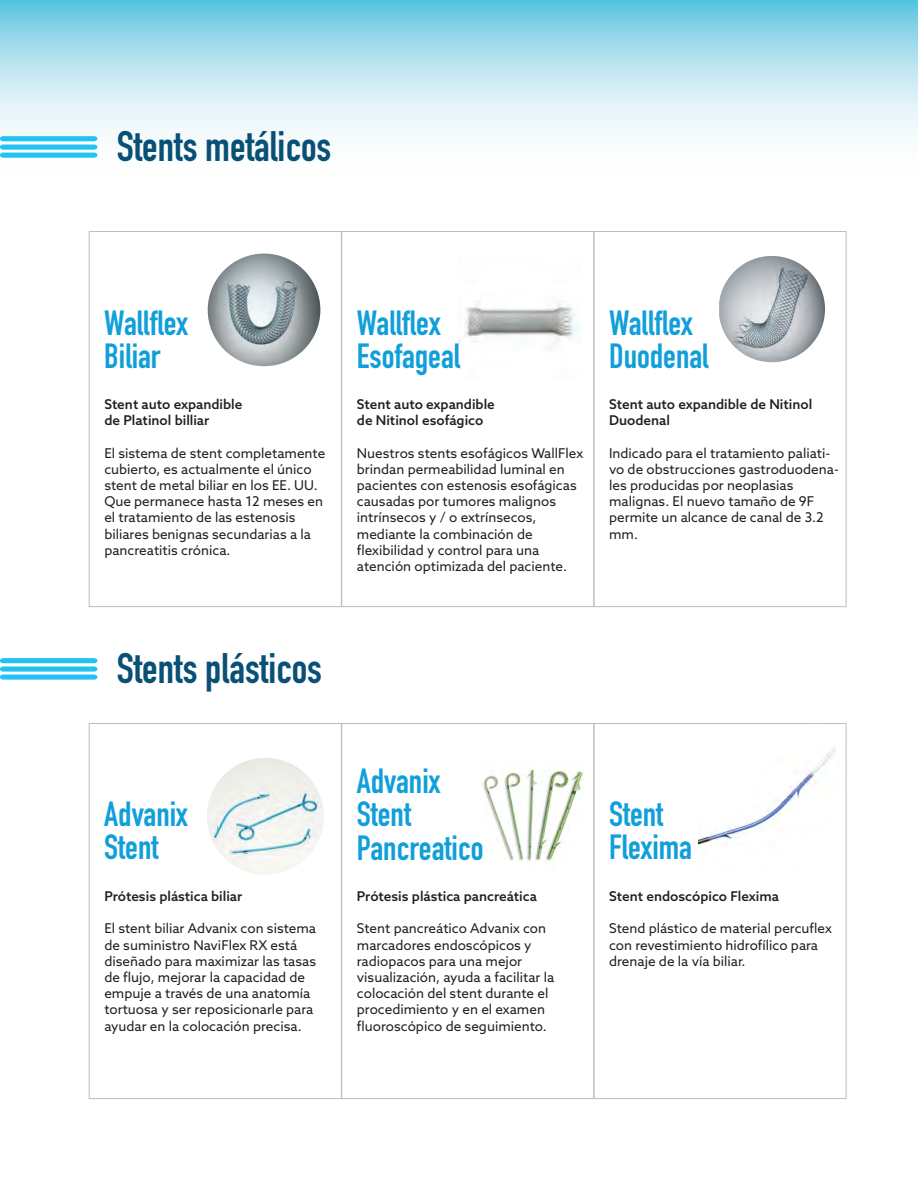
<style>
.page{position:relative;width:918px;height:1188px;background:#fff}
.page>*{position:absolute;margin:0;border:0;box-sizing:border-box;transform-origin:0 0}
.t1{font:700 42px "DIN Condensed";color:#095077}
.t2{font:700 34.5px/33px "DIN Condensed";color:#119fda}
.t3{font:13.5px/16.2px "Azo Sans";color:#231f20}
.t4{font:500 13.5px/16.2px "Azo Sans";color:#231f20}
</style>
<div class="page">
<img style="left:698px;top:748px;width:137px;height:98px">
<img style="left:483px;top:768px;width:101px;height:93px">
<img style="left:458px;top:302px;width:124px;height:48px">
<svg style="left:0;top:0;width:918px;height:157px"></svg>
<svg style="left:0;top:136px;width:97px;height:22px"></svg>
<img style="left:208px;top:254px;width:112px;height:112px;border-radius:56px">
<div style="left:89px;top:231px;width:253px;height:376px;border:1px solid #bcbdc0"></div>
<div style="left:341px;top:231px;width:253px;height:376px;border:1px solid #bcbdc0"></div>
<div style="left:594px;top:231px;width:252px;height:376px;border:1px solid #bcbdc0"></div>
<img style="left:719px;top:256px;width:106px;height:106px">
<svg style="left:0;top:658px;width:97px;height:22px"></svg>
<div style="left:89px;top:723px;width:253px;height:376px;border:1px solid #bcbdc0"></div>
<div style="left:341px;top:723px;width:253px;height:376px;border:1px solid #bcbdc0"></div>
<div style="left:594px;top:723px;width:252px;height:376px;border:1px solid #bcbdc0"></div>
<img style="left:207px;top:758px;width:117px;height:117px;border-radius:58px">
<h1 class="t1" style="left:117px;top:118px;width:216px">Stents metálicos</h1>
<h2 class="t2" style="left:104px;top:306px;width:85px">Wallflex<br>Biliar</h2>
<p class="t4" style="left:104px;top:396px;width:140px">Stent auto expandible de Platinol billiar</p>
<p class="t3" style="left:104px;top:444px;width:222px">El sistema de stent completamente cubierto, es actualmente el único stent de metal biliar en los EE. UU.<br>Que permanece hasta 12 meses en el tratamiento de las estenosis biliares benignas secundarias a la pancreatitis crónica.</p>
<h1 class="t1" style="left:117px;top:640px;width:207px">Stents plásticos</h1>
<h2 class="t2" style="left:104px;top:798px;width:85px">Advanix<br>Stent</h2>
<p class="t4" style="left:104px;top:888px;width:139px">Prótesis plástica biliar</p>
<p class="t3" style="left:104px;top:920px;width:213px">El stent biliar Advanix con sistema de suministro NaviFlex RX está diseñado para maximizar las tasas de flujo, mejorar la capacidad de empuje a través de una anatomía tortuosa y ser reposicionarle para ayudar en la colocación precisa.</p>
<h2 class="t2" style="left:357px;top:306px;width:105px">Wallflex<br>Esofageal</h2>
<p class="t4" style="left:357px;top:396px;width:140px">Stent auto expandible de Nitinol esofágico</p>
<p class="t3" style="left:357px;top:444px;width:228px">Nuestros stents esofágicos WallFlex brindan permeabilidad luminal en pacientes con estenosis esofágicas causadas por tumores malignos intrínsecos y / o extrínsecos, mediante la combinación de flexibilidad y control para una atención optimizada del paciente.</p>
<h2 class="t2" style="left:609px;top:306px;width:101px">Wallflex<br>Duodenal</h2>
<p class="t4" style="left:609px;top:396px;width:205px">Stent auto expandible de Nitinol<br>Duodenal</p>
<p class="t3" style="left:609px;top:444px;width:231px">Indicado para el tratamiento paliati&shy;vo de obstrucciones gastroduodena&shy;les producidas por neoplasias malignas. El nuevo tamaño de 9F permite un alcance de canal de 3.2 mm.</p>
<h2 class="t2" style="left:357px;top:765px;width:128px">Advanix<br>Stent<br>Pancreatico</h2>
<p class="t4" style="left:357px;top:888px;width:182px">Prótesis plástica pancreática</p>
<p class="t3" style="left:357px;top:920px;width:199px">Stent pancreático Advanix con marcadores endoscópicos y radiopacos para una mejor visualización, ayuda a facilitar la colocación del stent durante el procedimiento y en el examen fluoroscópico de seguimiento.</p>
<h2 class="t2" style="left:609px;top:798px;width:85px">Stent<br>Flexima</h2>
<p class="t4" style="left:609px;top:888px;width:171px">Stent endoscópico Flexima</p>
<p class="t3" style="left:609px;top:920px;width:224px">Stend plástico de material percuflex con revestimiento hidrofílico para drenaje de la vía biliar.</p>
</div>
